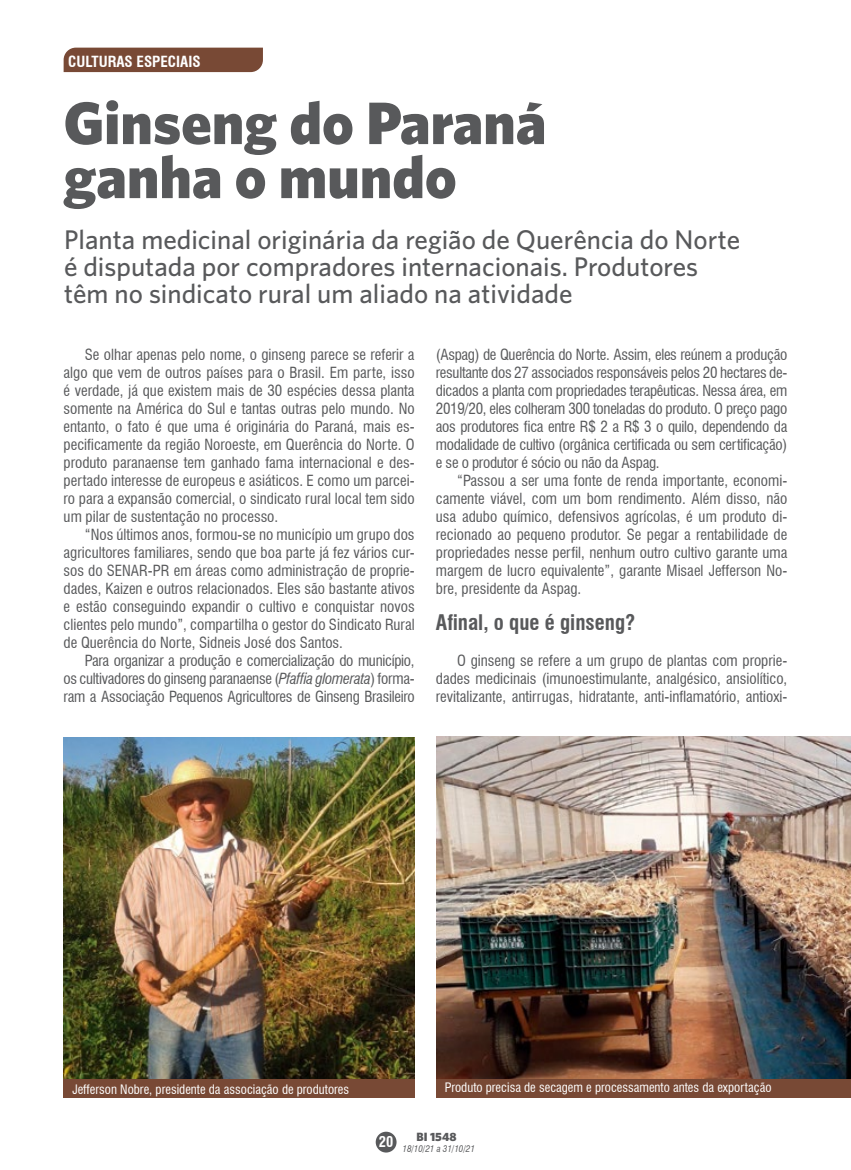
<style>
.page{position:relative;width:851px;height:1170px;background:#fff}
.page>*{position:absolute;margin:0;border:0;box-sizing:border-box;transform-origin:0 0}
.t1{font:900 60px/54px "Whitney HTF";color:#58595b}
.t2{font:500 27px/27px "Whitney HTF";color:#58595b}
.t3{font:700 condensed 21px "Swiss 721 BT";color:#58595b}
.t4{font:condensed 15px/18px "Swiss 721 BT";color:#58595b;text-align:justify}
.t5{font:700 condensed 15px "Swiss 721 BT";color:#fff}
.t6{font:700 condensed 14.4px "Swiss 721 BT";color:#fff}
.t7{font:condensed 12.75px "Swiss 721 BT";color:#fff}
.t8{font:900 12px "Whitney HTF";color:#58595b}
.t9{font:italic condensed 9px "Swiss 721 BT";color:#58595b}
.s1{font-style:italic}
</style>
<div class="page">
<div style="left:375px;top:1131px;width:21px;height:21px;background:#58595b;border-radius:50%"></div>
<div style="left:64px;top:48px;width:199px;height:24px;background:#784935"></div>
<img style="left:64px;top:737px;width:351px;height:342px">
<div style="left:64px;top:1079px;width:351px;height:18px;background:#784935"></div>
<img style="left:436px;top:737px;width:414px;height:342px">
<div style="left:436px;top:1079px;width:414px;height:18px;background:#784935"></div>
<p class="t5" style="left:68px;top:52px;width:134px">CULTURAS ESPECIAIS</p>
<h1 class="t1" style="left:64px;top:94px;width:484px">Ginseng do Paraná ganha o mundo</h1>
<h2 class="t2" style="left:64px;top:225px;width:677px">Planta medicinal originária da região de Querência do Norte é disputada por compradores internacionais. Produtores têm no sindicato rural um aliado na atividade</h2>
<p class="t4" style="left:64px;top:346px;width:352px;text-indent:21px">Se olhar apenas pelo nome, o ginseng parece se referir a algo que vem de outros países para o Brasil. Em parte, isso é verdade, já que existem mais de 30 espécies dessa planta somente na América do Sul e tantas outras pelo mundo. No entanto, o fato é que uma é originária do Paraná, mais es&shy;pecificamente da região Noroeste, em Querência do Norte. O produto paranaense tem ganhado fama internacional e des&shy;pertado interesse de europeus e asiáticos. E como um parcei&shy;ro para a expansão comercial, o sindicato rural local tem sido um pilar de sustentação no processo.</p>
<p class="t4" style="left:64px;top:526px;width:352px;text-indent:21px">“Nos últimos anos, formou-se no município um grupo dos agricultores familiares, sendo que boa parte já fez vários cur&shy;sos do SENAR-PR em áreas como administração de proprie&shy;dades, Kaizen e outros relacionados. Eles são bastante ativos e estão conseguindo expandir o cultivo e conquistar novos clientes pelo mundo”, compartilha o gestor do Sindicato Rural de Querência do Norte, Sidneis José dos Santos.</p>
<p class="t4" style="left:64px;top:652px;width:352px;text-indent:21px">Para organizar a produção e comercialização do município, os cultivadores do ginseng paranaense (<span class="s1">Pfaffia glomerata</span>) forma&shy;ram a Associação Pequenos Agricultores de Ginseng Brasileiro</p>
<p class="t4" style="left:436px;top:346px;width:353px">(Aspag) de Querência do Norte. Assim, eles reúnem a produção resultante dos 27 associados responsáveis pelos 20 hectares de&shy;dicados a planta com propriedades terapêuticas. Nessa área, em 2019/20, eles colheram 300 toneladas do produto. O preço pago aos produtores fica entre R$ 2 a R$ 3 o quilo, dependendo da modalidade de cultivo (orgânica certificada ou sem certificação) e se o produtor é sócio ou não da Aspag.</p>
<p class="t4" style="left:436px;top:472px;width:353px;text-indent:21px">“Passou a ser uma fonte de renda importante, economi&shy;camente viável, com um bom rendimento. Além disso, não usa adubo químico, defensivos agrícolas, é um produto di&shy;recionado ao pequeno produtor. Se pegar a rentabilidade de propriedades nesse perfil, nenhum outro cultivo garante uma margem de lucro equivalente”, garante Misael Jefferson No&shy;bre, presidente da Aspag.</p>
<h3 class="t3" style="left:436px;top:610px;width:201px">Afinal, o que é ginseng?</h3>
<p class="t4" style="left:436px;top:652px;width:353px;text-indent:21px">O ginseng se refere a um grupo de plantas com proprie&shy;dades medicinais (imunoestimulante, analgésico, ansiolítico, revitalizante, antirrugas, hidratante, anti-inflamatório, antioxi-</p>
<p class="t7" style="left:72px;top:1081px;width:278px">Jefferson Nobre, presidente da associação de produtores</p>
<p class="t7" style="left:445px;top:1079px;width:328px">Produto precisa de secagem e processamento antes da exportação</p>
<p class="t6" style="left:379px;top:1133px;width:16px">20</p>
<p class="t8" style="left:416px;top:1128px;width:42px">BI 1548</p>
<p class="t9" style="left:402px;top:1143px;width:74px">18/10/21 a 31/10/21</p>
</div>
